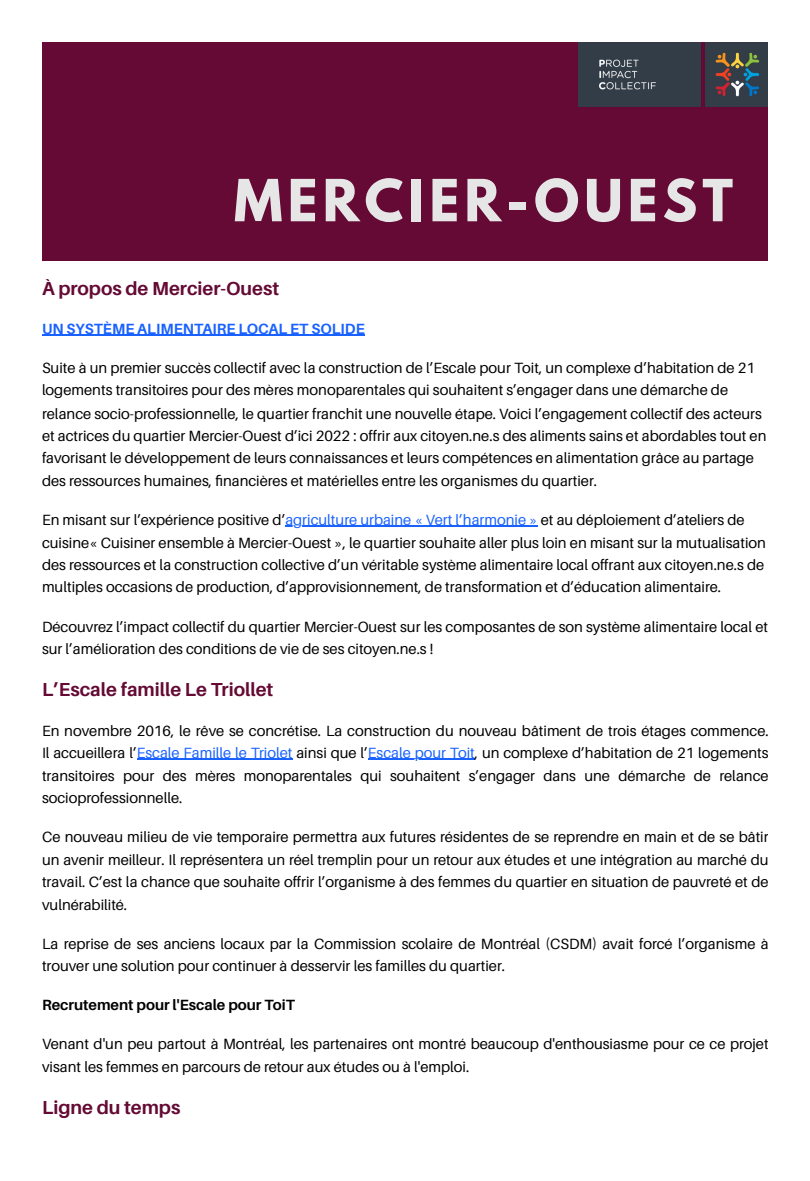
<style>
.page{position:relative;width:810px;height:1181px;background:#fff}
.page>*{position:absolute;margin:0;border:0;box-sizing:border-box;transform-origin:0 0}
.t1{font:700 51.45px "League Spartan";letter-spacing:.1em;color:#e6e6e6}
.t2{font:700 18.9px "Aileron";color:#640a34}
.t3{font:14.85px/22.5px "Aileron";color:#000}
.t4{font:700 14.85px "Aileron";color:#1a62ff}
.t5{font:700 14.85px "Aileron";color:#000}
.s1{color:#1a62ff}
</style>
<div class="page">
<hr style="left:42px;top:335px;width:323px;height:1px;background:#1a62ff">
<hr style="left:285px;top:525px;width:253px;height:1px;background:#1a62ff">
<hr style="left:137px;top:759px;width:156px;height:1px;background:#1a62ff">
<hr style="left:368px;top:759px;width:107px;height:1px;background:#1a62ff">
<div style="left:42px;top:42px;width:726px;height:218px;background:#640a34"></div>
<img style="left:578px;top:42px;width:190px;height:65px">
<p class="t1" style="left:234px;top:175px;width:501px">MERCIER-OUEST</p>
<h1 class="t2" style="left:42px;top:277px;width:239px">À propos de Mercier-Ouest</h1>
<p class="t4" style="left:42px;top:319px;width:324px">UN SYSTÈME ALIMENTAIRE LOCAL ET SOLIDE</p>
<p class="t3" style="left:42px;top:356px;width:726px">Suite à un premier succès collectif avec la construction de l’Escale pour Toit, un complexe d’habitation de 21 logements transitoires pour des mères monoparentales qui souhaitent s’engager dans une démarche de relance socio-professionnelle, le quartier franchit une nouvelle étape. Voici l’engagement collectif des acteurs et actrices du quartier Mercier-Ouest d’ici 2022 : offrir aux citoyen.ne.s des aliments sains et abordables tout en favorisant le développement de leurs connaissances et leurs compétences en alimentation grâce au partage des ressources humaines, fi nancières et matérielles entre les organismes du quartier.</p>
<p class="t3" style="left:42px;top:508px;width:726px">En misant sur l’expérience positive d’<span class="s1">agriculture urbaine « Vert l’harmonie »</span> et au déploiement d’ateliers de cuisine« Cuisiner ensemble à Mercier-Ouest », le quartier souhaite aller plus loin en misant sur la mutualisation des ressources et la construction collective d’un véritable système alimentaire local offrant aux citoyen.ne.s de multiples occasions de production, d’approvisionnement, de transformation et d’éducation alimentaire.</p>
<p class="t3" style="left:42px;top:615px;width:728px">Découvrez l’impact collectif du quartier Mercier-Ouest sur les composantes de son système alimentaire local et sur l’amélioration des conditions de vie de ses citoyen.ne.s !</p>
<h1 class="t2" style="left:42px;top:678px;width:233px">L’Escale famille Le Triollet</h1>
<p class="t3" style="left:42px;top:719px;width:728px;text-align:justify">En novembre 2016, le rêve se concrétise. La construction du nouveau bâtiment de trois étages commence.<br>Il accueillera l’<span class="s1">Escale Famille le Triolet</span> ainsi que l’<span class="s1">Escale pour Toit</span>, un complexe d’habitation de 21 logements transitoires pour des mères monoparentales qui souhaitent s’engager dans une démarche de relance socioprofessionnelle.</p>
<p class="t3" style="left:42px;top:824px;width:728px;line-height:23px;text-align:justify">Ce nouveau milieu de vie temporaire permettra aux futures résidentes de se reprendre en main et de se bâtir un avenir meilleur. Il représentera un réel tremplin pour un retour aux études et une intégration au marché du travail. C’est la chance que souhaite offrir l’organisme à des femmes du quartier en situation de pauvreté et de vulnérabilité.</p>
<p class="t3" style="left:42px;top:932px;width:728px">La reprise de ses anciens locaux par la Commission scolaire de Montréal (CSDM) avait forcé l’organisme à trouver une solution pour continuer à desservir les familles du quartier.</p>
<h2 class="t5" style="left:42px;top:996px;width:254px">Recrutement pour l'Escale pour ToiT</h2>
<p class="t3" style="left:42px;top:1031px;width:728px;line-height:23.2px">Venant d'un peu partout à Montréal, les partenaires ont montré beaucoup d'enthousiasme pour ce ce projet visant les femmes en parcours de retour aux études ou à l'emploi.</p>
<h1 class="t2" style="left:42px;top:1096px;width:140px">Ligne du temps</h1>
</div>
